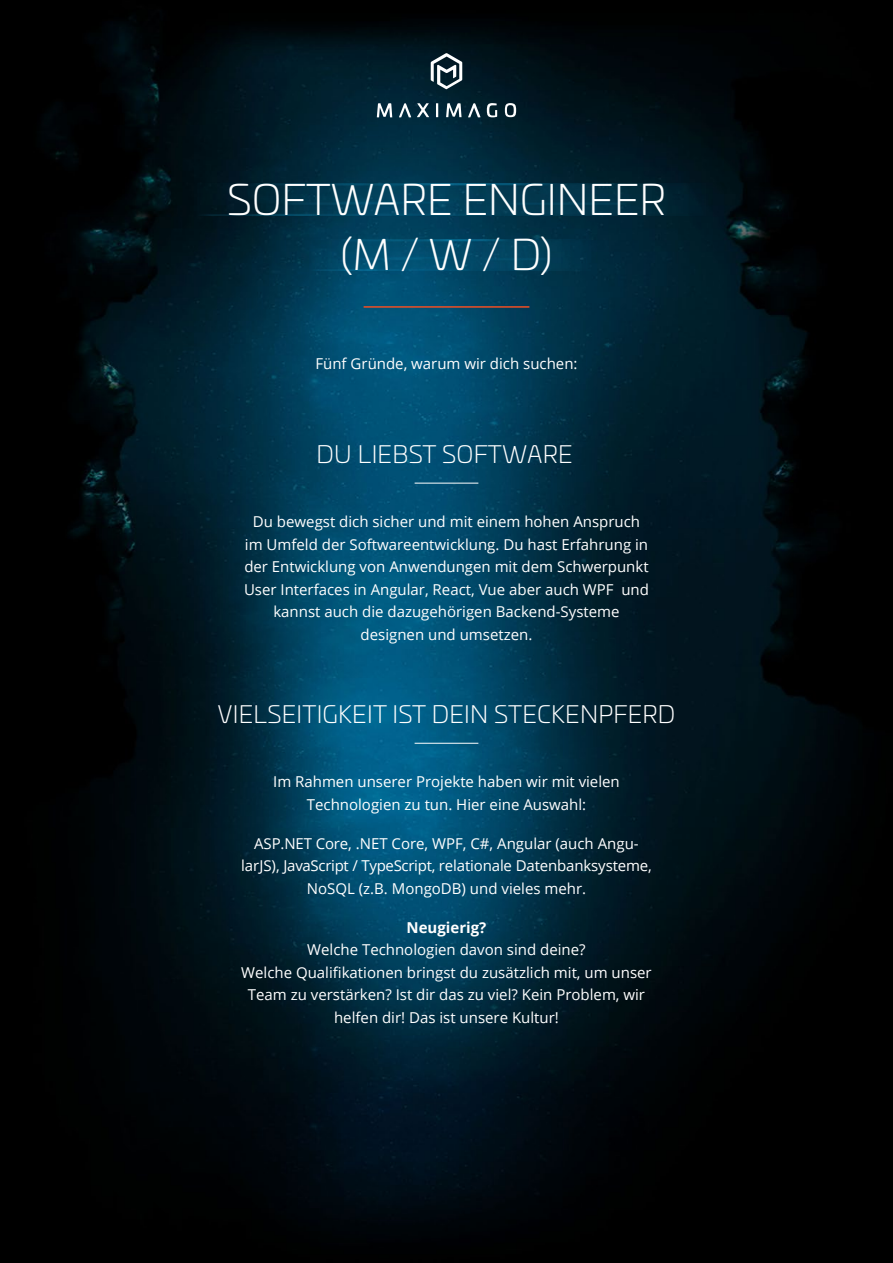
<style>
.page{position:relative;width:893px;height:1263px;background:#fff}
.page>*{position:absolute;margin:0;border:0;box-sizing:border-box;transform-origin:0 0}
.t1{font:300 42px/55.5px "Univia Pro";color:#fff;text-align:center}
.t2{font:300 24px "Univia Pro";letter-spacing:.01em;color:#fff}
.t3{font:15px/22.5px "Open Sans";color:#fff;text-align:center}
.t4{font:700 15px "Open Sans";color:#fff}
</style>
<div class="page">
<img style="left:0;top:0;width:893px;height:1263px">
<hr style="left:364px;top:306px;width:165px;height:2px;background:#f04e23">
<hr style="left:415px;top:483px;width:63px;height:1px;background:#fff">
<hr style="left:415px;top:743px;width:63px;height:1px;background:#fff">
<img style="left:196px;top:184px;width:509px;height:31px">
<img style="left:310px;top:239px;width:280px;height:31px">
<svg style="left:377px;top:103px;width:139px;height:14px"></svg>
<svg style="left:431px;top:53px;width:31px;height:36px"></svg>
<h1 class="t1" style="left:227px;top:170px;width:440px">SOFTWARE ENGINEER (M / W / D)</h1>
<p class="t3" style="left:315px;top:352px;width:264px">Fünf Gründe, warum wir dich suchen:</p>
<h2 class="t2" style="left:317px;top:437px;width:258px">DU LIEBST SOFTWARE</h2>
<p class="t3" style="left:244px;top:510px;width:406px">Du bewegst dich sicher und mit einem hohen Anspruch im Umfeld der Softwareentwicklung. Du hast Erfahrung in der Entwicklung von Anwendungen mit dem Schwerpunkt User Interfaces in Angular, React, Vue aber auch WPF und kannst auch die dazugehörigen Backend-Systeme designen und umsetzen.</p>
<h2 class="t2" style="left:218px;top:697px;width:459px">VIELSEITIGKEIT IST DEIN STECKENPFERD</h2>
<p class="t3" style="left:273px;top:770px;width:348px">Im Rahmen unserer Projekte haben wir mit vielen<br>Technologien zu tun. Hier eine Auswahl:</p>
<p class="t3" style="left:241px;top:831px;width:412px">ASP.NET Core, .NET Core, WPF, C#, Angular (auch Angu&shy;larJS), JavaScript / TypeScript, relationale Datenbanksysteme,<br>NoSQL (z.B. MongoDB) und vieles mehr.</p>
<p class="t4" style="left:407px;top:916px;width:81px">Neugierig?</p>
<p class="t3" style="left:241px;top:938px;width:412px">Welche Technologien davon sind deine?<br>Welche Qualifikationen bringst du zusätzlich mit, um unser Team zu verstärken? Ist dir das zu viel? Kein Problem, wir helfen dir! Das ist unsere Kultur!</p>
</div>
